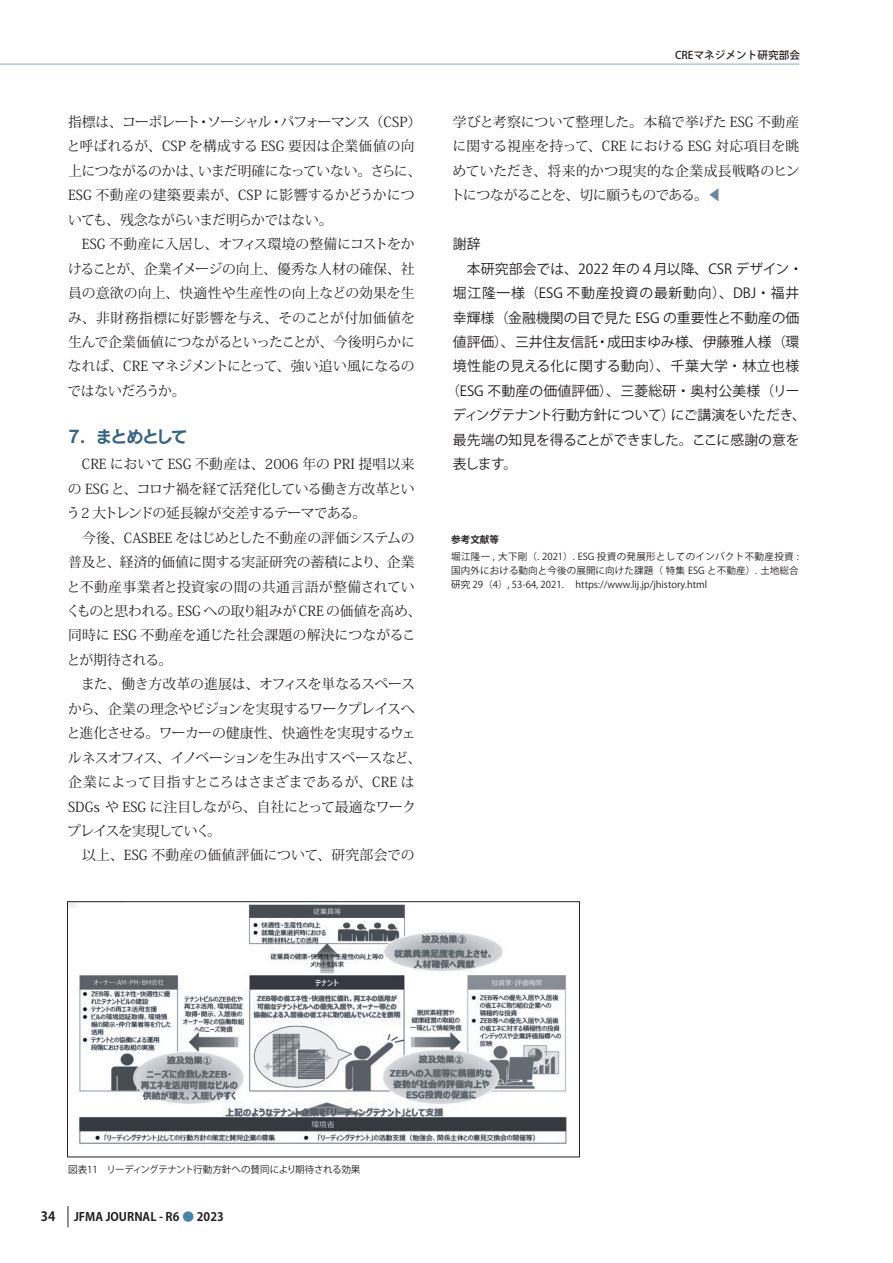
<style>
.page{position:relative;width:893px;height:1263px;background:#fff}
.page>*{position:absolute;margin:0;border:0;box-sizing:border-box;transform-origin:0 0}
.t1{font:16.95px "Rodin Pro B";letter-spacing:-.12em;color:#356381}
.t2{font:13.8px/24.5px "Koz Min Pro";letter-spacing:-.01em;color:#231f20}
.t3{font:13.8px "Koz Go Pro";color:#231f20}
.t4{font:13.8px "Koz Go Pro";letter-spacing:.055em;color:#231f20}
.t5{font:13.8px "Koz Go Pro";letter-spacing:-.02em;color:#231f20}
.t6{font:13.8px "Koz Go Pro";letter-spacing:.045em;color:#231f20}
.t7{font:700 12.75px "Koz Go Pro";color:#231f20}
.t8{font:700 11.7px "Koz Go Pro";color:#231f20}
.t9{font:500 10.65px "Koz Go Pro";color:#231f20}
.t10{font:9.6px/13.8px "Koz Go Pro";color:#231f20;text-align:justify}
.t11{font:9.6px "Koz Go Pro";letter-spacing:-.03em;color:#231f20}
.t12{font:700 9.6px "Koz Go Pro";color:#231f20}
.s1{color:#68869f}
.s2{color:#4883a9}
</style>
<div class="page">
<hr style="left:0;top:64px;width:799px;height:1px;background:#8da9c4">
<svg style="left:68px;top:1206px;width:1px;height:21px"></svg>
<img style="left:69px;top:903px;width:498px;height:241px">
<div style="left:67px;top:901px;width:513px;height:256px;border:1px solid #231f20"></div>
<p class="t2" style="left:67px;top:109px;width:356px">指標は、コーポレート・ソーシャル・パフォーマンス（CSP）と呼ばれるが、CSP を構成する ESG 要因は企業価値の向上につながるのかは、いまだ明確になっていない。さらに、<br>ESG 不動産の建築要素が、CSP に影響するかどうかについても、残念ながらいまだ明らかではない。<br>　ESG 不動産に入居し、オフィス環境の整備にコストをかけることが、企業イメージの向上、優秀な人材の確保、社員の意欲の向上、快適性や生産性の向上などの効果を生み、非財務指標に好影響を与え、そのことが付加価値を生んで企業価値につながるといったことが、今後明らかになれば、CRE マネジメントにとって、強い追い風になるのではないだろうか。</p>
<p class="t1" style="left:68px;top:426px;width:122px">7．まとめとして</p>
<p class="t2" style="left:67px;top:451px;width:356px">　CRE において ESG 不動産は、2006 年の PRI 提唱以来の ESG と、コロナ禍を経て活発化している働き方改革という２大トレンドの延長線が交差するテーマである。<br>　今後、CASBEE をはじめとした不動産の評価システムの普及と、経済的価値に関する実証研究の蓄積により、企業と不動産事業者と投資家の間の共通言語が整備されていくものと思われる。ESG への取り組みが CRE の価値を高め、同時に ESG 不動産を通じた社会課題の解決につながることが期待される。<br>　また、働き方改革の進展は、オフィスを単なるスペースから、企業の理念やビジョンを実現するワークプレイスへと進化させる。ワーカーの健康性、快適性を実現するウェルネスオフィス、イノベーションを生み出すスペースなど、企業によって目指すところはさまざまであるが、CRE は<br>SDGs や ESG に注目しながら、自社にとって最適なワークプレイスを実現していく。<br>　以上、ESG 不動産の価値評価について、研究部会での</p>
<p class="t9" style="left:675px;top:49px;width:126px">CREマネジメント研究部会</p>
<p class="t2" style="left:451px;top:109px;width:350px;text-align:justify">学びと考察について整理した。本稿で挙げた ESG 不動産に関する視座を持って、CRE における ESG 対応項目を眺めていただき、将来的かつ現実的な企業成長戦略のヒントにつながることを、切に願うものである。<span class="s1">◀</span></p>
<p class="t3" style="left:453px;top:235px;width:29px">謝辞</p>
<p class="t3" style="left:453px;top:260px;width:351px">　本研究部会では、2022 年の４月以降、CSR デザイン・</p>
<p class="t4" style="left:453px;top:284px;width:348px">堀江隆一様（ESG 不動産投資の最新動向）、DBJ・福井</p>
<p class="t3" style="left:453px;top:308px;width:348px">幸輝様（金融機関の目で見た ESG の重要性と不動産の価</p>
<p class="t3" style="left:453px;top:333px;width:348px">値評価）、三井住友信託・成田まゆみ様、伊藤雅人様（環</p>
<p class="t6" style="left:453px;top:357px;width:348px">境性能の見える化に関する動向）、千葉大学・林立也様</p>
<p class="t3" style="left:446px;top:382px;width:355px">（ESG 不動産の価値評価）、三菱総研・奥村公美様（リー</p>
<p class="t5" style="left:453px;top:406px;width:355px">ディングテナント行動方針について）にご講演をいただき、</p>
<p class="t3" style="left:453px;top:431px;width:348px">最先端の知見を得ることができました。ここに感謝の意を</p>
<p class="t3" style="left:453px;top:455px;width:66px">表します。</p>
<p class="t12" style="left:451px;top:534px;width:49px">参考文献等</p>
<p class="t10" style="left:451px;top:550px;width:349px">堀江隆一 , 大下剛（. 2021）. ESG 投資の発展形としてのインパクト不動産投資 :国内外における動向と今後の展開に向けた課題（ 特集 ESG と不動産）. 土地総合研究 29（4）, 53-64, 2021. 　https://www.lij.jp/jhistory.html</p>
<p class="t11" style="left:68px;top:1163px;width:294px">図表11　リーディングテナント行動方針への賛同により期待される効果</p>
<p class="t7" style="left:41px;top:1208px;width:16px">34</p>
<p class="t8" style="left:74px;top:1209px;width:151px">JFMA JOURNAL - R6 <span class="s2">●</span> 2023</p>
</div>
